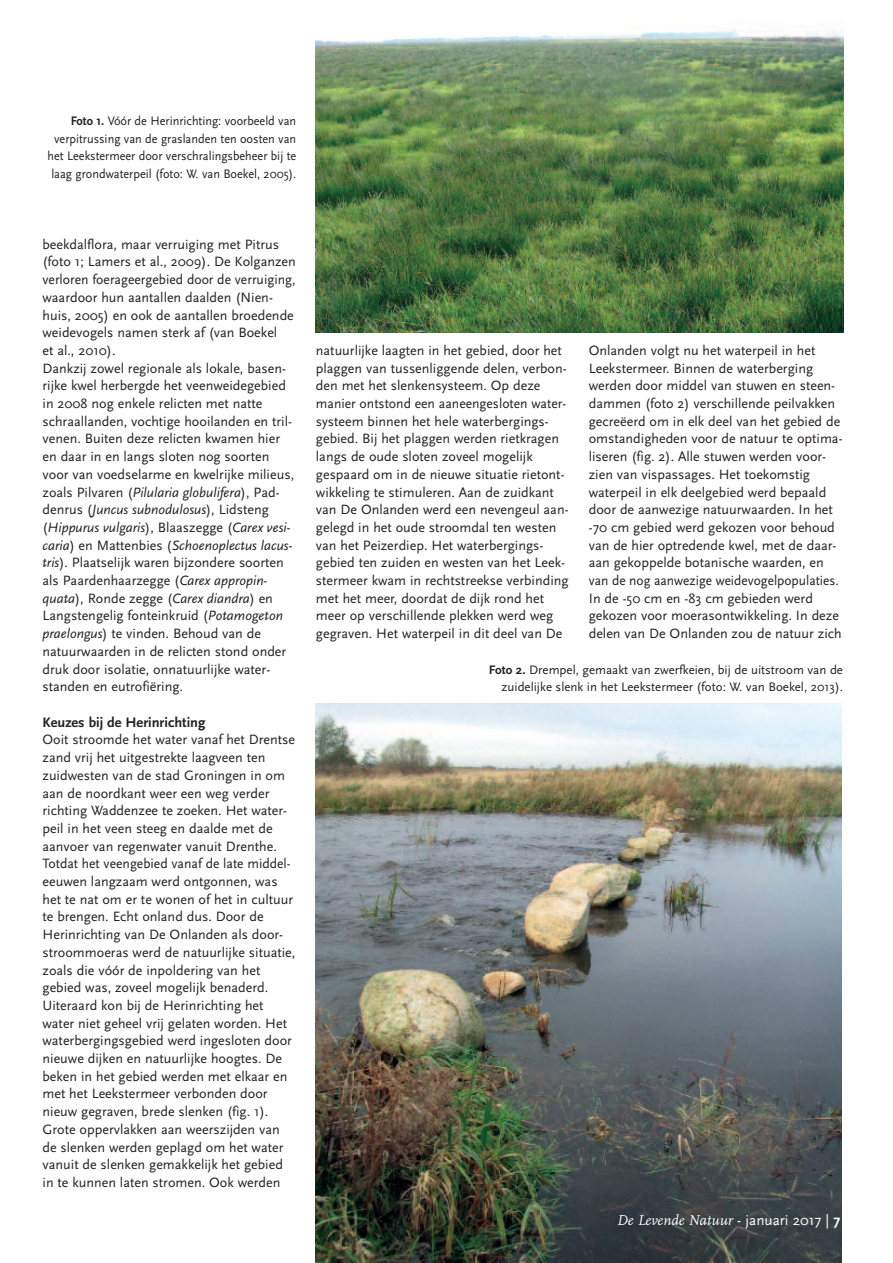
<style>
.page{position:relative;width:893px;height:1263px;background:#fff}
.page>*{position:absolute;margin:0;border:0;box-sizing:border-box;transform-origin:0 0}
.t1{font:italic 15px "FF Scala";color:#fff}
.t2{font:700 14.4px "Scala Sans";color:#231f20}
.t3{font:14.1px/17.7px "Scala Sans";color:#231f20}
.t4{font:12.9px/17.7px "Scala Sans";color:#231f20;text-align:right;scale:.95 1}
.t5{font:12.9px/17.7px "Scala Sans";color:#231f20;text-align:right}
.s1{font-weight:700}
.s2{font-style:italic}
.s3{font-family:"Scala Sans";font-style:normal}
.s4{font-family:"Scala Sans";font-weight:700;font-style:normal}
</style>
<div class="page">
<img style="left:316px;top:703px;width:526px;height:560px">
<img style="left:316px;top:30px;width:527px;height:303px">
<p class="t4" style="left:48px;top:111px;width:263px"><span class="s1">Foto 1.</span> Vóór de Herinrichting: voorbeeld van verpitrussing van de graslanden ten oosten van het Leekstermeer door verschralingsbeheer bij te laag grondwaterpeil (foto: W. van Boekel, 2005).</p>
<p class="t3" style="left:43px;top:235px;width:255px">beekdalflora, maar verruiging met Pitrus (foto 1; Lamers et al., 2009). De Kolganzen verloren foerageergebied door de verruiging, waardoor hun aantallen daalden (Nien&shy;huis, 2005) en ook de aantallen broedende weidevogels namen sterk af (van Boekel<br>et al., 2010).<br>Dankzij zowel regionale als lokale, basen&shy;rijke kwel herbergde het veenweidegebied in 2008 nog enkele relicten met natte schraallanden, vochtige hooilanden en tril&shy;venen. Buiten deze relicten kwamen hier en daar in en langs sloten nog soorten voor van voedselarme en kwelrijke milieus, zoals Pilvaren (<span class="s2">Pilularia globulifera</span>), Pad&shy;denrus (<span class="s2">Juncus subnodulosus</span>), Lidsteng (<span class="s2">Hippurus vulgaris</span>), Blaaszegge (<span class="s2">Carex vesi&shy;caria</span>) en Mattenbies (<span class="s2">Schoenoplectus lacus&shy;tris</span>). Plaatselijk waren bijzondere soorten als Paardenhaarzegge (<span class="s2">Carex appropin&shy;quata</span>), Ronde zegge (<span class="s2">Carex diandra</span>) en Langstengelig fonteinkruid (<span class="s2">Potamogeton praelongus</span>) te vinden. Behoud van de natuurwaarden in de relicten stond onder druk door isolatie, onnatuurlijke water&shy;standen en eutrofiëring.</p>
<p class="t2" style="left:43px;top:713px;width:164px">Keuzes bij de Herinrichting</p>
<p class="t3" style="left:43px;top:731px;width:254px">Ooit stroomde het water vanaf het Drentse zand vrij het uitgestrekte laagveen ten zuidwesten van de stad Groningen in om aan de noordkant weer een weg verder richting Waddenzee te zoeken. Het water&shy;peil in het veen steeg en daalde met de aanvoer van regenwater vanuit Drenthe.<br>Totdat het veengebied vanaf de late middel&shy;eeuwen langzaam werd ontgonnen, was het te nat om er te wonen of het in cultuur te brengen. Echt onland dus. Door de Herinrichting van De Onlanden als door&shy;stroommoeras werd de natuurlijke situatie, zoals die vóór de inpoldering van het gebied was, zoveel mogelijk benaderd.<br>Uiteraard kon bij de Herinrichting het water niet geheel vrij gelaten worden. Het waterbergingsgebied werd ingesloten door nieuwe dijken en natuurlijke hoogtes. De beken in het gebied werden met elkaar en met het Leekstermeer verbonden door nieuw gegraven, brede slenken (fig. 1).<br>Grote oppervlakken aan weerszijden van de slenken werden geplagd om het water vanuit de slenken gemakkelijk het gebied in te kunnen laten stromen. Ook werden</p>
<p class="t3" style="left:316px;top:341px;width:254px">natuurlijke laagten in het gebied, door het plaggen van tussenliggende delen, verbon&shy;den met het slenkensysteem. Op deze manier ontstond een aaneengesloten water&shy;systeem binnen het hele waterbergings&shy;gebied. Bij het plaggen werden rietkragen langs de oude sloten zoveel mogelijk gespaard om in de nieuwe situatie rietont&shy;wikkeling te stimuleren. Aan de zuidkant van De Onlanden werd een nevengeul aan&shy;gelegd in het oude stroomdal ten westen van het Peizerdiep. Het waterbergings&shy;gebied ten zuiden en westen van het Leek&shy;stermeer kwam in rechtstreekse verbinding met het meer, doordat de dijk rond het meer op verschillende plekken werd weg gegraven. Het waterpeil in dit deel van De</p>
<p class="t3" style="left:589px;top:341px;width:255px">Onlanden volgt nu het waterpeil in het Leekstermeer. Binnen de waterberging werden door middel van stuwen en steen&shy;dammen (foto 2) verschillende peilvakken gecreëerd om in elk deel van het gebied de omstandigheden voor de natuur te optima&shy;liseren (fig. 2). Alle stuwen werden voor&shy;zien van vispassages. Het toekomstig waterpeil in elk deelgebied werd bepaald door de aanwezige natuurwaarden. In het -70 cm gebied werd gekozen voor behoud van de hier optredende kwel, met de daar&shy;aan gekoppelde botanische waarden, en van de nog aanwezige weidevogelpopulaties.<br>In de -50 cm en -83 cm gebieden werd gekozen voor moerasontwikkeling. In deze delen van De Onlanden zou de natuur zich</p>
<p class="t5" style="left:489px;top:660px;width:356px"><span class="s1">Foto 2.</span> Drempel, gemaakt van zwerfkeien, bij de uitstroom van de zuidelijke slenk in het Leekstermeer (foto: W. van Boekel, 2013).</p>
<p class="t1" style="left:617px;top:1211px;width:225px">De Levende Natuur <span class="s3">- januari 2017 |</span> <span class="s4">7</span></p>
</div>
